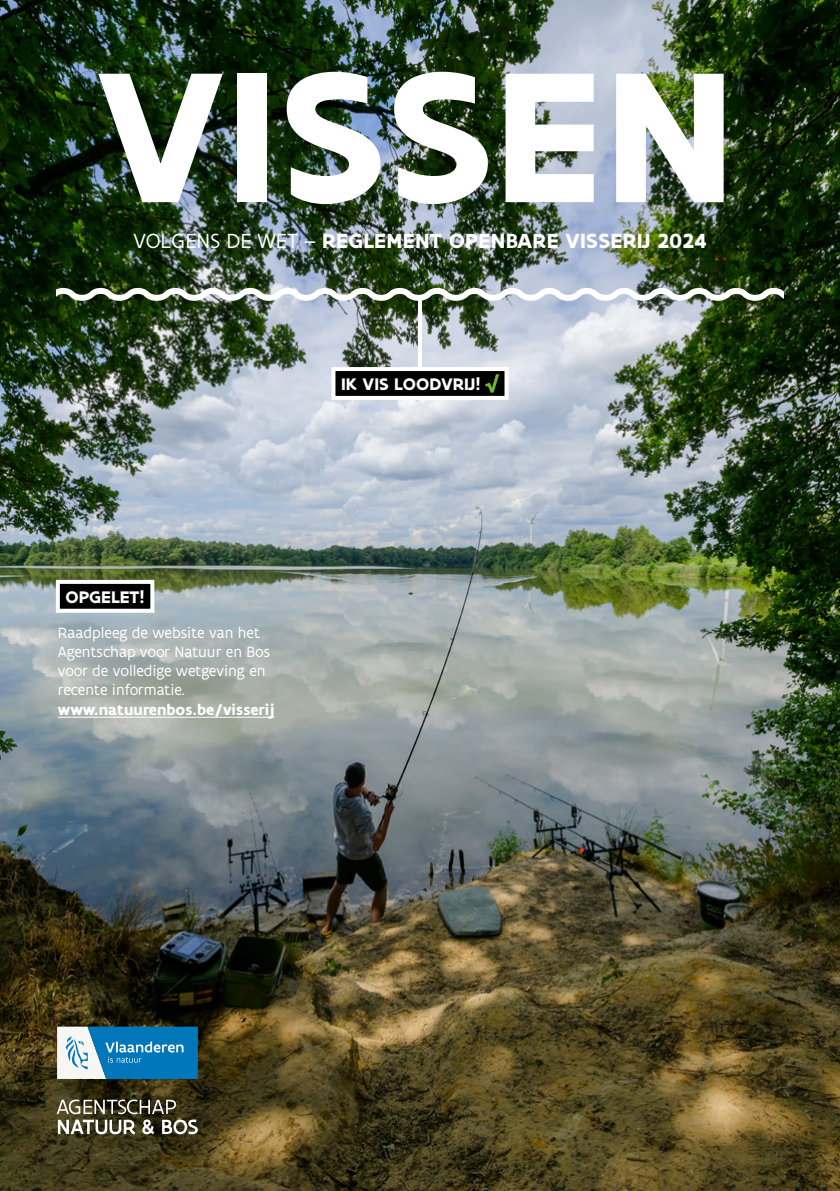
<style>
.page{position:relative;width:840px;height:1191px;background:#fff}
.page>*{position:absolute;margin:0;border:0;box-sizing:border-box;transform-origin:0 0}
.t1{font:700 199.6px "Flanders Art Sans";color:#fff}
.t2{font:700 22px "Flanders Art Sans";letter-spacing:.01em;color:#fff}
.t3{font:700 18px "Flanders Art Sans";color:#fff}
.t4{font:16px/19.2px "Flanders Art Sans";color:#fff}
.t5{font:700 16px "Flanders Art Sans";color:#fff}
.s1{font-weight:400}
</style>
<div class="page">
<img style="left:0;top:0;width:839px;height:1191px">
<img style="left:57px;top:281px;width:725px;height:26px">
<svg style="left:57px;top:1099px;width:141px;height:35px"></svg>
<hr style="left:58px;top:717px;width:216px;height:1px;background:#fff">
<svg style="left:57px;top:1026px;width:141px;height:53px"></svg>
<div style="left:58px;top:582px;width:94px;height:29px;background:#000"></div>
<div style="left:56px;top:580px;width:98px;height:33px;border:4px solid #fff"></div>
<div style="left:333px;top:369px;width:173px;height:29px;background:#000"></div>
<div style="left:331px;top:367px;width:177px;height:33px;border:4px solid #fff"></div>
<svg style="left:485px;top:374px;width:14px;height:19px"></svg>
<hr style="left:418px;top:296px;width:4px;height:71px;background:#fff">
<h1 class="t1" style="left:95px;top:11px;width:642px">VISSEN</h1>
<h2 class="t2" style="left:133px;top:227px;width:574px"><span class="s1">VOLGENS DE WET –</span> REGLEMENT OPENBARE VISSERIJ 2024</h2>
<p class="t3" style="left:341px;top:373px;width:141px">IK VIS LOODVRIJ!</p>
<p class="t3" style="left:65px;top:586px;width:81px">OPGELET!</p>
<p class="t4" style="left:58px;top:622px;width:214px">Raadpleeg de website van het<br>Agentschap voor Natuur en Bos voor de volledige wetgeving en recente informatie.</p>
<p class="t5" style="left:58px;top:699px;width:218px">www.natuurenbos.be/visserij</p>
</div>
